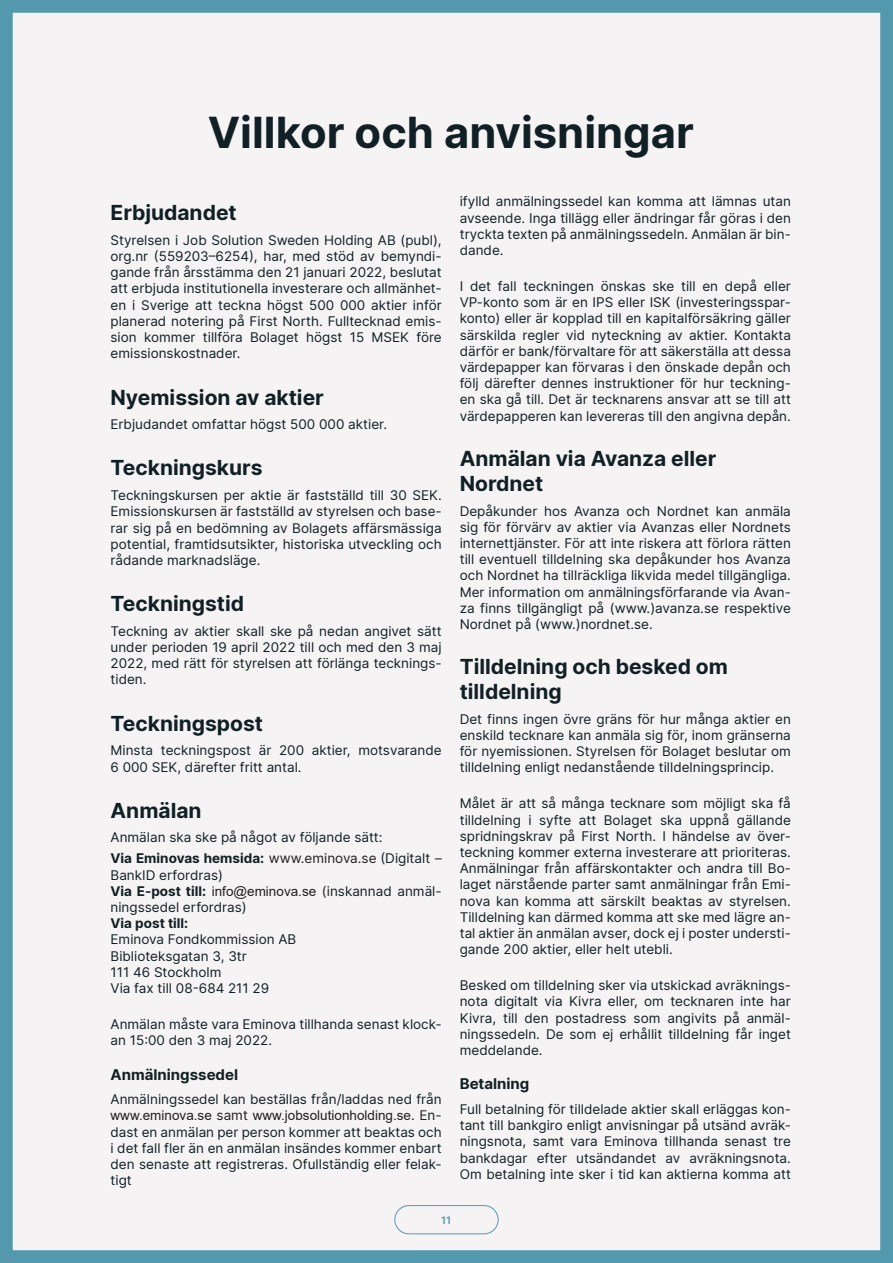
<style>
.page{position:relative;width:893px;height:1263px;background:#fff}
.page>*{position:absolute;margin:0;border:0;box-sizing:border-box;transform-origin:0 0}
.Rubrik_1{font:700 43.5px "Inter";color:#102024}
.Rubrik_2{font:700 21px/25.2px "Inter";color:#102024}
.Rubrik_3{font:700 15px "Inter";color:#102024}
.Brödtext__v{font:13.5px/16.2px "Inter";color:#102024;text-align:justify}
.Brödtext__v-2{font:700 13.5px "Inter";color:#102024}
.t1{font:600 10.5px "Inter";color:#5498ad}
.s1{font-weight:700}
.s2{color:#231f20}
.s3{font-family:"Arial";color:#231f20}
</style>
<div class="page">
<div style="left:0;top:0;width:893px;height:1263px;background:#f6f3f4;border:13px solid #5498ad"></div>
<svg style="left:0;top:0;width:1px;height:1263px"></svg>
<div style="left:394px;top:1205px;width:105px;height:29px;border:1px solid #5498ad;border-radius:14px"></div>
<p class="Rubrik_1" style="left:208px;top:100px;width:488px">Villkor och anvisningar</p>
<p class="Rubrik_2" style="left:111px;top:199px;width:128px">Erbjudandet</p>
<p class="Brödtext__v" style="left:111px;top:232px;width:333px">Styrelsen i Job Solution Sweden Holding AB (publ), org.nr (559203–6254), har, med stöd av bemyndi&shy;gande från årsstämma den 21 januari 2022, beslutat att erbjuda institutionella investerare och allmänhet&shy;en i Sverige att teckna högst 500 000 aktier inför planerad notering på First North. Fulltecknad emis&shy;sion kommer tillföra Bolaget högst 15 MSEK före emissionskostnader.</p>
<p class="Rubrik_2" style="left:111px;top:384px;width:215px">Nyemission av aktier</p>
<p class="Brödtext__v" style="left:111px;top:416px;width:278px">Erbjudandet omfattar högst 500 000 aktier.</p>
<p class="Rubrik_2" style="left:111px;top:454px;width:154px">Teckningskurs</p>
<p class="Brödtext__v" style="left:111px;top:487px;width:333px">Teckningskursen per aktie är fastställd till 30 SEK.<br>Emissionskursen är fastställd av styrelsen och base&shy;rar sig på en bedömning av Bolagets affärsmässiga potential, framtidsutsikter, historiska utveckling och rådande marknadsläge.</p>
<p class="Rubrik_2" style="left:111px;top:590px;width:135px">Teckningstid</p>
<p class="Brödtext__v" style="left:111px;top:622px;width:333px">Teckning av aktier skall ske på nedan angivet sätt under perioden 19 april 2022 till och med den 3 maj 2022, med rätt för styrelsen att förlänga tecknings&shy;tiden.</p>
<p class="Rubrik_2" style="left:111px;top:710px;width:154px">Teckningspost</p>
<p class="Brödtext__v" style="left:111px;top:742px;width:333px">Minsta teckningspost är 200 aktier, motsvarande<br>6 000 SEK, därefter fritt antal.</p>
<p class="Rubrik_2" style="left:111px;top:797px;width:93px">Anmälan</p>
<p class="Brödtext__v" style="left:111px;top:829px;width:274px">Anmälan ska ske på något av följande sätt:</p>
<p class="Brödtext__v" style="left:111px;top:850px;width:333px"><span class="s1">Via Eminovas hemsida:</span> <span class="s2">www.eminova.se</span> (Digitalt –<br>BankID erfordras)</p>
<p class="Brödtext__v" style="left:111px;top:882px;width:333px"><span class="s1">Via E-post till:</span> <span class="s3">info@eminova.se</span> <span class="s2">(i</span>nskannad anmäl&shy;ningssedel erfordras)</p>
<p class="Brödtext__v-2" style="left:111px;top:913px;width:79px">Via post till:</p>
<p class="Brödtext__v" style="left:111px;top:931px;width:187px">Eminova Fondkommission AB</p>
<p class="Brödtext__v" style="left:111px;top:947px;width:138px">Biblioteksgatan 3, 3tr</p>
<p class="Brödtext__v" style="left:111px;top:963px;width:112px">111 46 Stockholm</p>
<p class="Brödtext__v" style="left:111px;top:980px;width:160px">Via fax till 08-684 211 29</p>
<p class="Brödtext__v" style="left:111px;top:1016px;width:333px">Anmälan måste vara Eminova tillhanda senast klock&shy;an 15:00 den 3 maj 2022.</p>
<p class="Rubrik_3" style="left:111px;top:1063px;width:129px">Anmälningssedel</p>
<p class="Brödtext__v" style="left:111px;top:1091px;width:333px">Anmälningssedel kan beställas från/laddas ned från <span class="s3">www.eminova.se</span> <span class="s2">samt</span> <span class="s3">www.jobsolutionholding.se</span><span class="s2">. E</span>n&shy;dast en anmälan per person kommer att beaktas och i det fall fler än en anmälan insändes kommer enbart den senaste att registreras. Ofullständig eller felak&shy;tigt</p>
<p class="Brödtext__v" style="left:460px;top:193px;width:333px">ifylld anmälningssedel kan komma att lämnas utan avseende. Inga tillägg eller ändringar får göras i den tryckta texten på anmälningssedeln. Anmälan är bin&shy;dande.</p>
<p class="Brödtext__v" style="left:460px;top:278px;width:333px">I det fall teckningen önskas ske till en depå eller VP-konto som är en IPS eller ISK (investeringsspar&shy;konto) eller är kopplad till en kapitalförsäkring gäller särskilda regler vid nyteckning av aktier. Kontakta därför er bank/förvaltare för att säkerställa att dessa värdepapper kan förvaras i den önskade depån och följ därefter dennes instruktioner för hur teckning&shy;en ska gå till. Det är tecknarens ansvar att se till att värdepapperen kan levereras till den angivna depån.</p>
<p class="Rubrik_2" style="left:460px;top:445px;width:258px">Anmälan via Avanza eller<br>Nordnet</p>
<p class="Brödtext__v" style="left:460px;top:502px;width:333px">Depåkunder hos Avanza och Nordnet kan anmäla sig för förvärv av aktier via Avanzas eller Nordnets internettjänster. För att inte riskera att förlora rätten till eventuell tilldelning ska depåkunder hos Avanza och Nordnet ha tillräckliga likvida medel tillgängliga.<br>Mer information om anmälningsförfarande via Avan&shy;za finns tillgängligt på (www.)avanza.se respektive Nordnet på (www.)nordnet.se.</p>
<p class="Rubrik_2" style="left:460px;top:653px;width:270px">Tilldelning och besked om tilldelning</p>
<p class="Brödtext__v" style="left:460px;top:710px;width:333px">Det finns ingen övre gräns för hur många aktier en enskild tecknare kan anmäla sig för, inom gränserna för nyemissionen. Styrelsen för Bolaget beslutar om tilldelning enligt nedanstående tilldelningsprincip.</p>
<p class="Brödtext__v" style="left:460px;top:795px;width:333px">Målet är att så många tecknare som möjligt ska få tilldelning i syfte att Bolaget ska uppnå gällande spridningskrav på First North. I händelse av över&shy;teckning kommer externa investerare att prioriteras.<br>Anmälningar från affärskontakter och andra till Bo&shy;laget närstående parter samt anmälningar från Emi&shy;nova kan komma att särskilt beaktas av styrelsen.<br>Tilldelning kan därmed komma att ske med lägre an&shy;tal aktier än anmälan avser, dock ej i poster understi&shy;gande 200 aktier, eller helt utebli.</p>
<p class="Brödtext__v" style="left:460px;top:977px;width:333px">Besked om tilldelning sker via utskickad avräknings&shy;nota digitalt via Kivra eller, om tecknaren inte har Kivra, till den postadress som angivits på anmäl&shy;ningssedeln. De som ej erhållit tilldelning får inget meddelande.</p>
<p class="Rubrik_3" style="left:460px;top:1072px;width:71px">Betalning</p>
<p class="Brödtext__v" style="left:460px;top:1101px;width:333px">Full betalning för tilldelade aktier skall erläggas kon&shy;tant till bankgiro enligt anvisningar på utsänd avräk&shy;ningsnota, samt vara Eminova tillhanda senast tre bankdagar efter utsändandet av avräkningsnota.<br>Om betalning inte sker i tid kan aktierna komma att</p>
<p class="t1" style="left:441px;top:1212px;width:12px">11</p>
</div>
